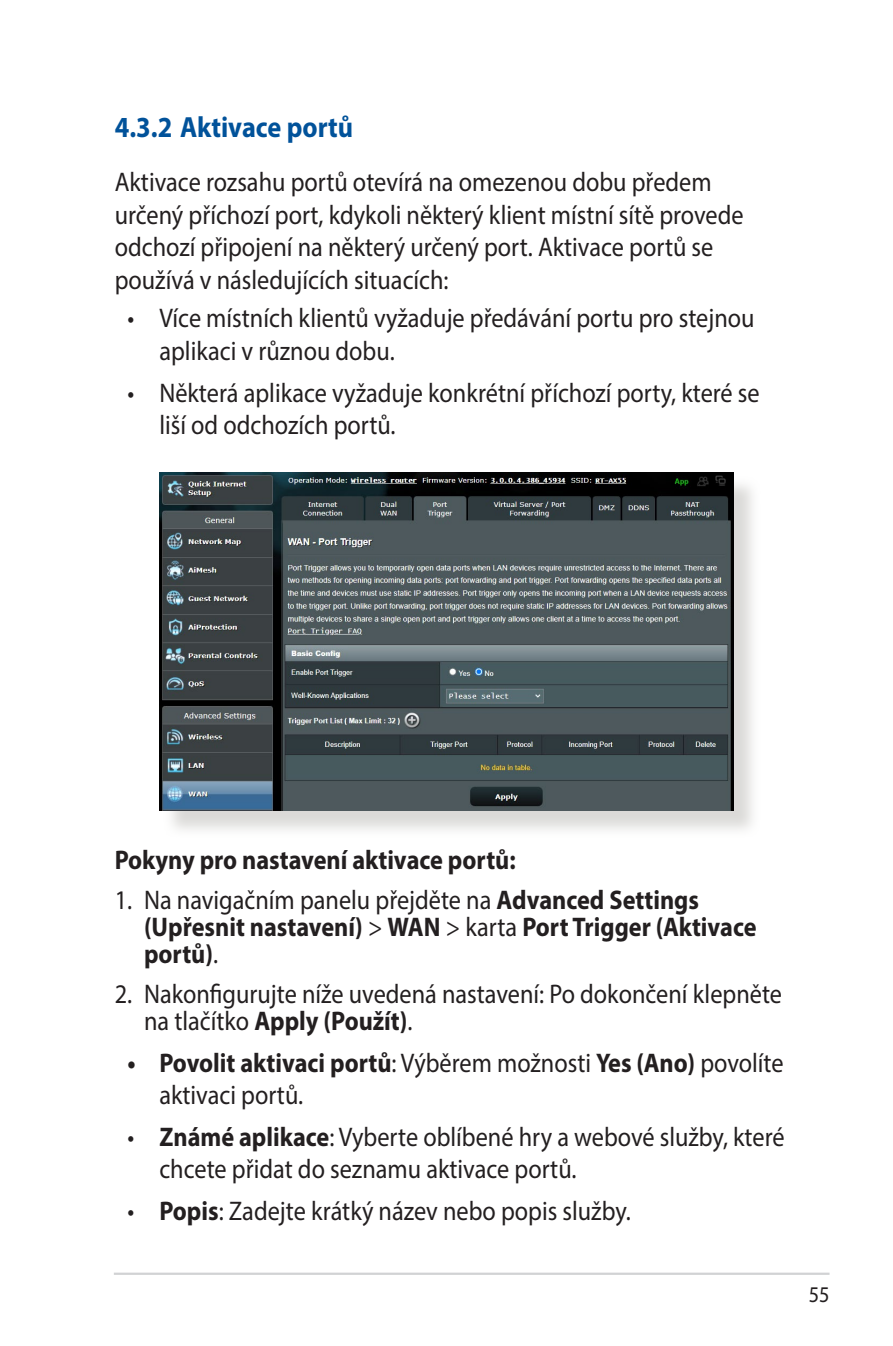
<style>
.page{position:relative;width:893px;height:1346px;background:#fff}
.page>*{position:absolute;margin:0;border:0;box-sizing:border-box;transform-origin:0 0}
.t1{font:700 29.25px "Myriad Pro";color:#01529a;scale:.9 1}
.t2{font:27px/32.4px "Myriad Pro";color:#231f20;scale:.9 1}
.t3{font:700 27px/27px "Myriad Pro";color:#231f20;scale:.9 1}
.t4{font:22.5px "Myriad Pro";color:#231f20;scale:.9 1}
.s1{font-weight:400}
.s2{font-weight:700}
</style>
<div class="page">
<hr style="left:114px;top:1272px;width:715px;height:3px;background:#d1d2d4">
<div style="left:163px;top:476px;width:598px;height:363px;background:#cfcecb;opacity:.75"></div>
<img style="left:159px;top:472px;width:574px;height:338px">
<p class="t1" style="left:115px;top:108px;width:267px">4.3.2 Aktivace portů</p>
<p class="t2" style="left:115px;top:166px;width:700px">Aktivace rozsahu portů otevírá na omezenou dobu předem určený příchozí port, kdykoli některý klient místní sítě provede odchozí připojení na některý určený port. Aktivace portů se používá v následujících situacích:</p>
<p class="t2" style="left:159px;top:302px;width:663px;text-indent:-32px">• Více místních klientů vyžaduje předávání portu pro stejnou aplikaci v různou dobu.</p>
<p class="t2" style="left:159px;top:376px;width:669px;text-indent:-32px">• Některá aplikace vyžaduje konkrétní příchozí porty, které se liší od odchozích portů.</p>
<p class="t3" style="left:115px;top:845px;width:447px">Pokyny pro nastavení aktivace portů:</p>
<p class="t3" style="left:144px;top:885px;width:682px;text-indent:-29px"><span class="s1">1. Na navigačním panelu přejděte na</span> Advanced Settings (Upřesnit nastavení) <span class="s1">&gt;</span> WAN <span class="s1">&gt; karta</span> Port Trigger (Aktivace portů)<span class="s1">.</span></p>
<p class="t2" style="left:144px;top:980px;width:710px;line-height:27px;text-indent:-29px">2. Nakonfigurujte níže uvedená nastavení: Po dokončení klepněte na tlačítko <span class="s2">Apply (Použít)</span>.</p>
<p class="t2" style="left:159px;top:1046px;width:695px;text-indent:-32px"><span class="s2">• Povolit aktivaci portů</span>: Výběrem možnosti <span class="s2">Yes (Ano)</span> povolíte aktivaci portů.</p>
<p class="t2" style="left:159px;top:1120px;width:696px;text-indent:-32px">• <span class="s2">Známé aplikace</span>: Vyberte oblíbené hry a webové služby, které chcete přidat do seznamu aktivace portů.</p>
<p class="t2" style="left:128px;top:1194px;width:561px">• <span class="s2">Popis</span>: Zadejte krátký název nebo popis služby.</p>
<p class="t4" style="left:809px;top:1281px;width:25px">55</p>
</div>
